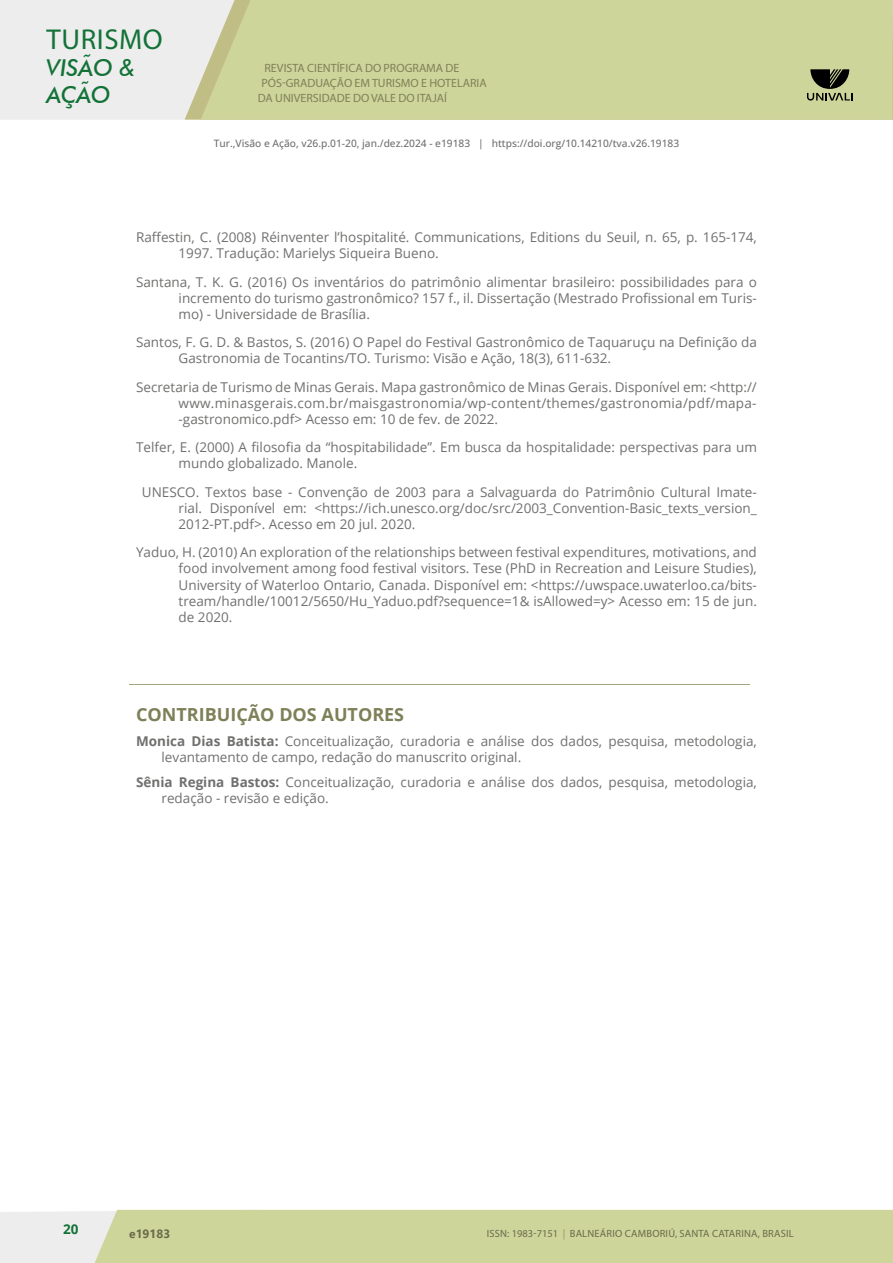
<style>
.page{position:relative;width:893px;height:1263px;background:#fff}
.page>*{position:absolute;margin:0;border:0;box-sizing:border-box;transform-origin:0 0}
.t1{font:28.8px "Myriad Pro";letter-spacing:.02em;color:#127237}
.t2{font:italic 500 23.25px/26.5px "Futura BT";color:#127237}
.t3{font:700 18px "Open Sans";color:#7e8058}
.t4{font:13.5px/16.2px "Open Sans";color:#70706f}
.t5{font:700 13.5px "Open Sans";color:#127237}
.t6{font:12px "Myriad Pro";color:#7e8058}
.t7{font:700 12px "Segoe UI";color:#696b4a}
.t8{font:10.5px "Myriad Pro";letter-spacing:.02em;color:#696b4a}
.t9{font:500 10.2px "Open Sans";color:#70706f}
.s1{font-weight:700}
.s2{color:#98905f}
</style>
<div class="page">
<div style="left:0;top:0;width:185px;height:120px;background:#ededed"></div>
<svg style="left:185px;top:0;width:708px;height:120px;fill:#ededed"></svg>
<div style="left:201px;top:0;width:691px;height:120px;background:#ced59b"></div>
<svg style="left:0;top:1210px;width:893px;height:53px"></svg>
<svg style="left:807px;top:69px;width:46px;height:32px"></svg>
<hr style="left:129px;top:684px;width:621px;height:1px;background:#a2a581">
<h1 class="t1" style="left:47px;top:22px;width:118px">TURISMO</h1>
<h2 class="t2" style="left:46px;top:54px;width:90px">VISÃO &amp;<br>AÇÃO</h2>
<p class="t6" style="left:264px;top:60px;width:196px">REVISTA CIENTÍFICA DO PROGRAMA DE</p>
<p class="t6" style="left:261px;top:75px;width:227px">PÓS-GRADUAÇÃO EM TURISMO E HOTELARIA</p>
<p class="t6" style="left:258px;top:90px;width:191px">DA UNIVERSIDADE DO VALE DO ITAJAÍ</p>
<p class="t9" style="left:214px;top:136px;width:467px">Tur.,Visão e Ação, v26.p.01-20, jan./dez.2024 - e19183 | https://doi.org/10.14210/tva.v26.19183</p>
<p class="t4" style="left:179px;top:229px;width:580px;text-indent:-43px">Raffestin, C. (2008) Réinventer l’hospitalité. Communications, Editions du Seuil, n. 65, p. 165-174,<br>1997. Tradução: Marielys Siqueira Bueno.</p>
<p class="t4" style="left:179px;top:273px;width:580px;text-align:justify;text-indent:-43px">Santana, T. K. G. (2016) Os inventários do patrimônio alimentar brasileiro: possibilidades para o incremento do turismo gastronômico? 157 f., il. Dissertação (Mestrado Profissional em Turis&shy;mo) - Universidade de Brasília.</p>
<p class="t4" style="left:179px;top:334px;width:580px;text-indent:-43px">Santos, F. G. D. &amp; Bastos, S. (2016) O Papel do Festival Gastronômico de Taquaruçu na Definição da<br>Gastronomia de Tocantins/TO. Turismo: Visão e Ação, 18(3), 611-632.</p>
<p class="t4" style="left:179px;top:378px;width:580px;text-align:justify;text-indent:-43px">Secretaria de Turismo de Minas Gerais. Mapa gastronômico de Minas Gerais. Disponível em: &lt;http:// www.minasgerais.com.br/maisgastronomia/wp-content/themes/gastronomia/pdf/mapa--gastronomico.pdf&gt; Acesso em: 10 de fev. de 2022.</p>
<p class="t4" style="left:179px;top:439px;width:580px;text-indent:-43px">Telfer, E. (2000) A filosofia da “hospitabilidade”. Em busca da hospitalidade: perspectivas para um mundo globalizado. Manole.</p>
<p class="t4" style="left:179px;top:483px;width:580px;text-align:justify;text-indent:-37px">UNESCO. Textos base - Convenção de 2003 para a Salvaguarda do Patrimônio Cultural Imate&shy;rial. Disponível em: &lt;https://ich.unesco.org/doc/src/2003_Convention-Basic_texts_version_ 2012-PT.pdf&gt;. Acesso em 20 jul. 2020.</p>
<p class="t4" style="left:179px;top:544px;width:580px;text-align:justify;text-indent:-43px">Yaduo, H. (2010) An exploration of the relationships between festival expenditures, motivations, and food involvement among food festival visitors. Tese (PhD in Recreation and Leisure Studies), University of Waterloo Ontario, Canada. Disponível em: &lt;https://uwspace.uwaterloo.ca/bits&shy;tream/handle/10012/5650/Hu_Yaduo.pdf?sequence=1&amp; isAllowed=y&gt; Acesso em: 15 de jun. de 2020.</p>
<h3 class="t3" style="left:136px;top:701px;width:270px">CONTRIBUIÇÃO DOS AUTORES</h3>
<p class="t4" style="left:162px;top:732px;width:597px;text-indent:-26px"><span class="s1">Monica Dias Batista:</span> Conceitualização, curadoria e análise dos dados, pesquisa, metodologia, levantamento de campo, redação do manuscrito original.</p>
<p class="t4" style="left:162px;top:773px;width:597px;text-indent:-26px"><span class="s1">Sênia Regina Bastos:</span> Conceitualização, curadoria e análise dos dados, pesquisa, metodologia, redação - revisão e edição.</p>
<p class="t5" style="left:63px;top:1219px;width:17px">20</p>
<p class="t8" style="left:487px;top:1227px;width:308px">ISSN: 1983-7151 <span class="s2">|</span> BALNEÁRIO CAMBORIÚ, SANTA CATARINA, BRASIL</p>
<p class="t7" style="left:129px;top:1222px;width:42px">e19183</p>
</div>
